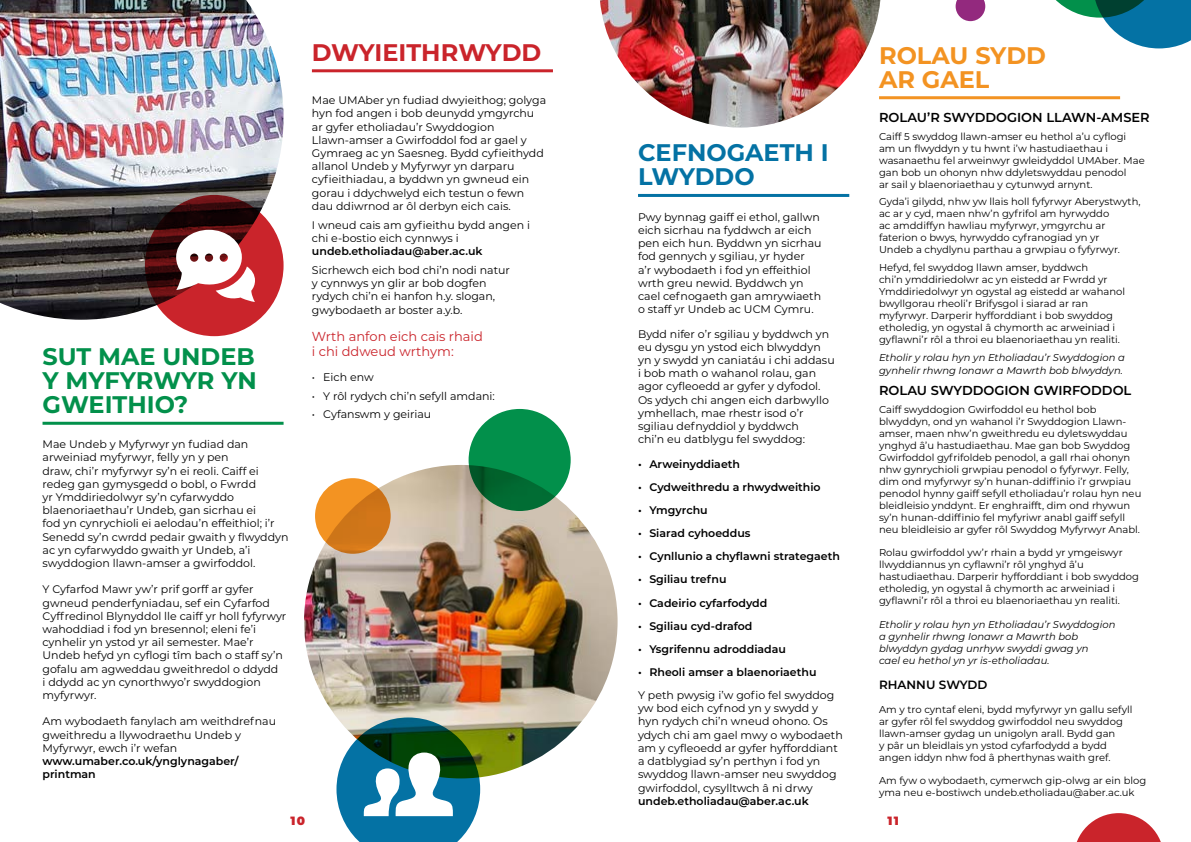
<style>
.page{position:relative;width:1191px;height:842px;background:#fff}
.page>*{position:absolute;margin:0;border:0;box-sizing:border-box;transform-origin:0 0}
.t1{font:700 24px/24px "Montserrat";color:#02904b;text-align:justify}
.t2{font:700 24px/24px "Montserrat";color:#0472a4}
.t3{font:700 24px/24px "Montserrat";color:#f39322}
.t4{font:700 24px "Montserrat";color:#ca242b}
.t5{font:600 13px "Montserrat";color:#000}
.t6{font:13px/15.6px "Montserrat";color:#ca242b}
.t7{font:600 12px "Montserrat";color:#000}
.t8{font:900 12px "Montserrat";color:#ca242b}
.t9{font:11px/13.2px "Montserrat";color:#000}
.t10{font:600 11px/13.2px "Montserrat";color:#000}
.t11{font:10px/12px "Montserrat";color:#000}
.t12{font:italic 10px/12px "Montserrat";color:#000}
</style>
<div class="page">
<hr style="left:312px;top:69px;width:241px;height:3px;background:#ca242b">
<hr style="left:43px;top:422px;width:240px;height:3px;background:#02904b">
<img style="left:0;top:0;width:283px;height:320px">
<svg style="left:145px;top:195px;width:138px;height:141px;fill:#ca242b"></svg>
<svg style="left:176px;top:230px;width:79px;height:72px"></svg>
<hr style="left:638px;top:194px;width:211px;height:3px;background:#0472a4">
<hr style="left:879px;top:96px;width:241px;height:3px;background:#f39322">
<svg style="left:1076px;top:813px;width:85px;height:29px"></svg>
<img style="left:304px;top:465px;width:313px;height:313px;border-radius:157px">
<svg style="left:468px;top:409px;width:102px;height:102px;fill:#02904b"></svg>
<svg style="left:315px;top:478px;width:76px;height:76px;fill:#d4791a"></svg>
<svg style="left:336px;top:717px;width:144px;height:125px"></svg>
<img style="left:600px;top:0;width:280px;height:128px">
<svg style="left:955px;top:0;width:30px;height:21px"></svg>
<svg style="left:1056px;top:0;width:135px;height:48px"></svg>
<h1 class="t1" style="left:43px;top:343px;width:216px">SUT MAE UNDEB Y MYFYRWYR YN GWEITHIO?</h1>
<p class="t9" style="left:43px;top:437px;width:247px">Mae Undeb y Myfyrwyr yn fudiad dan arweiniad myfyrwyr, felly yn y pen<br>draw, chi’r myfyrwyr sy’n ei reoli. Caiff ei redeg gan gymysgedd o bobl, o Fwrdd<br>yr Ymddiriedolwyr sy’n cyfarwyddo blaenoriaethau’r Undeb, gan sicrhau ei<br>fod yn cynrychioli ei aelodau’n effeithiol; i’r Senedd sy’n cwrdd pedair gwaith y flwyddyn ac yn cyfarwyddo gwaith yr Undeb, a’i swyddogion llawn-amser a gwirfoddol.</p>
<p class="t9" style="left:43px;top:582px;width:245px">Y Cyfarfod Mawr yw’r prif gorff ar gyfer gwneud penderfyniadau, sef ein Cyfarfod Cyffredinol Blynyddol lle caiff yr holl fyfyrwyr wahoddiad i fod yn bresennol; eleni fe’i cynhelir yn ystod yr ail semester. Mae’r Undeb hefyd yn cyflogi tîm bach o staff sy’n gofalu am agweddau gweithredol o ddydd<br>i ddydd ac yn cynorthwyo’r swyddogion myfyrwyr.</p>
<p class="t9" style="left:43px;top:714px;width:235px">Am wybodaeth fanylach am weithdrefnau gweithredu a llywodraethu Undeb y<br>Myfyrwyr, ewch i’r wefan</p>
<p class="t10" style="left:43px;top:754px;width:197px">www.umaber.co.uk/ynglynagaber/ printman</p>
<h1 class="t4" style="left:312px;top:35px;width:231px">DWYIEITHRWYDD</h1>
<p class="t9" style="left:312px;top:93px;width:236px">Mae UMAber yn fudiad dwyieithog; golyga hyn fod angen i bob deunydd ymgyrchu ar gyfer etholiadau’r Swyddogion Llawn-amser a Gwirfoddol fod ar gael y Gymraeg ac yn Saesneg. Bydd cyfieithydd allanol Undeb y Myfyrwyr yn darparu cyfieithiadau, a byddwn yn gwneud ein gorau i ddychwelyd eich testun o fewn dau ddiwrnod ar ôl derbyn eich cais.</p>
<p class="t9" style="left:312px;top:218px;width:220px">I wneud cais am gyfieithu bydd angen i chi e-bostio eich cynnwys i</p>
<p class="t10" style="left:312px;top:244px;width:172px">undeb.etholiadau@aber.ac.uk</p>
<p class="t9" style="left:312px;top:263px;width:199px">Sicrhewch eich bod chi’n nodi natur y cynnwys yn glir ar bob dogfen rydych chi’n ei hanfon h.y. slogan, gwybodaeth ar boster a.y.b.</p>
<p class="t6" style="left:312px;top:328px;width:172px">Wrth anfon eich cais rhaid i chi ddweud wrthym:</p>
<p class="t9" style="left:312px;top:370px;width:63px">• Eich enw</p>
<p class="t9" style="left:312px;top:389px;width:184px">• Y rôl rydych chi’n sefyll amdani:</p>
<p class="t9" style="left:312px;top:407px;width:121px">• Cyfanswm y geiriau</p>
<p class="t8" style="left:290px;top:812px;width:16px">10</p>
<h1 class="t2" style="left:638px;top:140px;width:192px">CEFNOGAETH I<br>LWYDDO</h1>
<p class="t9" style="left:638px;top:210px;width:185px">Pwy bynnag gaiff ei ethol, gallwn eich sicrhau na fyddwch ar eich pen eich hun. Byddwn yn sicrhau fod gennych y sgiliau, yr hyder<br>a’r wybodaeth i fod yn effeithiol wrth greu newid. Byddwch yn cael cefnogaeth gan amrywiaeth o staff yr Undeb ac UCM Cymru.</p>
<p class="t9" style="left:638px;top:327px;width:198px">Bydd nifer o’r sgiliau y byddwch yn eu dysgu yn ystod eich blwyddyn yn y swydd yn caniatáu i chi addasu i bob math o wahanol rolau, gan agor cyfleoedd ar gyfer y dyfodol.<br>Os ydych chi angen eich darbwyllo ymhellach, mae rhestr isod o’r sgiliau defnyddiol y byddwch<br>chi’n eu datblygu fel swyddog:</p>
<p class="t10" style="left:638px;top:457px;width:104px">• Arweinyddiaeth</p>
<p class="t10" style="left:638px;top:480px;width:184px">• Cydweithredu a rhwydweithio</p>
<p class="t10" style="left:638px;top:503px;width:71px">• Ymgyrchu</p>
<p class="t10" style="left:638px;top:526px;width:114px">• Siarad cyhoeddus</p>
<p class="t10" style="left:638px;top:549px;width:203px">• Cynllunio a chyflawni strategaeth</p>
<p class="t10" style="left:638px;top:572px;width:90px">• Sgiliau trefnu</p>
<p class="t10" style="left:638px;top:596px;width:131px">• Cadeirio cyfarfodydd</p>
<p class="t10" style="left:638px;top:619px;width:116px">• Sgiliau cyd-drafod</p>
<p class="t10" style="left:638px;top:642px;width:149px">• Ysgrifennu adroddiadau</p>
<p class="t10" style="left:638px;top:665px;width:180px">• Rheoli amser a blaenoriaethu</p>
<p class="t9" style="left:638px;top:688px;width:206px">Y peth pwysig i’w gofio fel swyddog yw bod eich cyfnod yn y swydd y<br>hyn rydych chi’n wneud ohono. Os ydych chi am gael mwy o wybodaeth am y cyfleoedd ar gyfer hyfforddiant a datblygiad sy’n perthyn i fod yn swyddog llawn-amser neu swyddog gwirfoddol, cysylltwch â ni drwy</p>
<p class="t10" style="left:638px;top:794px;width:172px">undeb.etholiadau@aber.ac.uk</p>
<h1 class="t3" style="left:879px;top:42px;width:168px">ROLAU SYDD<br>AR GAEL</h1>
<p class="t5" style="left:879px;top:108px;width:272px">ROLAU’R SWYDDOGION LLAWN-AMSER</p>
<p class="t11" style="left:879px;top:130px;width:267px">Caiff 5 swyddog llawn-amser eu hethol a’u cyflogi am un flwyddyn y tu hwnt i’w hastudiaethau i wasanaethu fel arweinwyr gwleidyddol UMAber. Mae gan bob un ohonyn nhw ddyletswyddau penodol<br>ar sail y blaenoriaethau y cytunwyd arnynt.</p>
<p class="t11" style="left:879px;top:196px;width:263px">Gyda’i gilydd, nhw yw llais holl fyfyrwyr Aberystwyth, ac ar y cyd, maen nhw’n gyfrifol am hyrwyddo<br>ac amddiffyn hawliau myfyrwyr, ymgyrchu ar faterion o bwys, hyrwyddo cyfranogiad yn yr<br>Undeb a chydlynu parthau a grwpiau o fyfyrwyr.</p>
<p class="t11" style="left:879px;top:261px;width:248px">Hefyd, fel swyddog llawn amser, byddwch<br>chi’n ymddiriedolwr ac yn eistedd ar Fwrdd yr Ymddiriedolwyr yn ogystal ag eistedd ar wahanol bwyllgorau rheoli’r Brifysgol i siarad ar ran myfyrwyr. Darperir hyfforddiant i bob swyddog etholedig, yn ogystal â chymorth ac arweiniad i gyflawni’r rôl a throi eu blaenoriaethau yn realiti.</p>
<p class="t12" style="left:879px;top:350px;width:247px;line-height:13.2px">Etholir y rolau hyn yn Etholiadau’r Swyddogion a gynhelir rhwng Ionawr a Mawrth bob blwyddyn.</p>
<p class="t5" style="left:879px;top:381px;width:254px">ROLAU SWYDDOGION GWIRFODDOL</p>
<p class="t11" style="left:879px;top:403px;width:264px">Caiff swyddogion Gwirfoddol eu hethol bob blwyddyn, ond yn wahanol i’r Swyddogion Llawn&shy;amser, maen nhw’n gweithredu eu dyletswyddau ynghyd â’u hastudiaethau. Mae gan bob Swyddog Gwirfoddol gyfrifoldeb penodol, a gall rhai ohonyn nhw gynrychioli grwpiau penodol o fyfyrwyr. Felly, dim ond myfyrwyr sy’n hunan-ddiffinio i’r grwpiau penodol hynny gaiff sefyll etholiadau’r rolau hyn neu bleidleisio ynddynt. Er enghraifft, dim ond rhywun sy’n hunan-ddiffinio fel myfyriwr anabl gaiff sefyll neu bleidleisio ar gyfer rôl Swyddog Myfyrwyr Anabl.</p>
<p class="t11" style="left:879px;top:546px;width:261px">Rolau gwirfoddol yw’r rhain a bydd yr ymgeiswyr llwyddiannus yn cyflawni’r rôl ynghyd â’u hastudiaethau. Darperir hyfforddiant i bob swyddog etholedig, yn ogystal â chymorth ac arweiniad i gyflawni’r rôl a throi eu blaenoriaethau yn realiti.</p>
<p class="t12" style="left:879px;top:618px;width:238px">Etholir y rolau hyn yn Etholiadau’r Swyddogion a gynhelir rhwng Ionawr a Mawrth bob blwyddyn gydag unrhyw swyddi gwag yn<br>cael eu hethol yn yr is-etholiadau.</p>
<p class="t7" style="left:879px;top:677px;width:110px">RHANNU SWYDD</p>
<p class="t11" style="left:879px;top:703px;width:255px">Am y tro cyntaf eleni, bydd myfyrwyr yn gallu sefyll ar gyfer rôl fel swyddog gwirfoddol neu swyddog llawn-amser gydag un unigolyn arall. Bydd gan<br>y pâr un bleidlais yn ystod cyfarfodydd a bydd angen iddyn nhw fod â pherthynas waith gref.</p>
<p class="t11" style="left:879px;top:774px;width:269px">Am fyw o wybodaeth, cymerwch gip-olwg ar ein blog yma neu e-bostiwch undeb.etholiadau@aber.ac.uk</p>
<p class="t8" style="left:887px;top:812px;width:13px">11</p>
</div>
